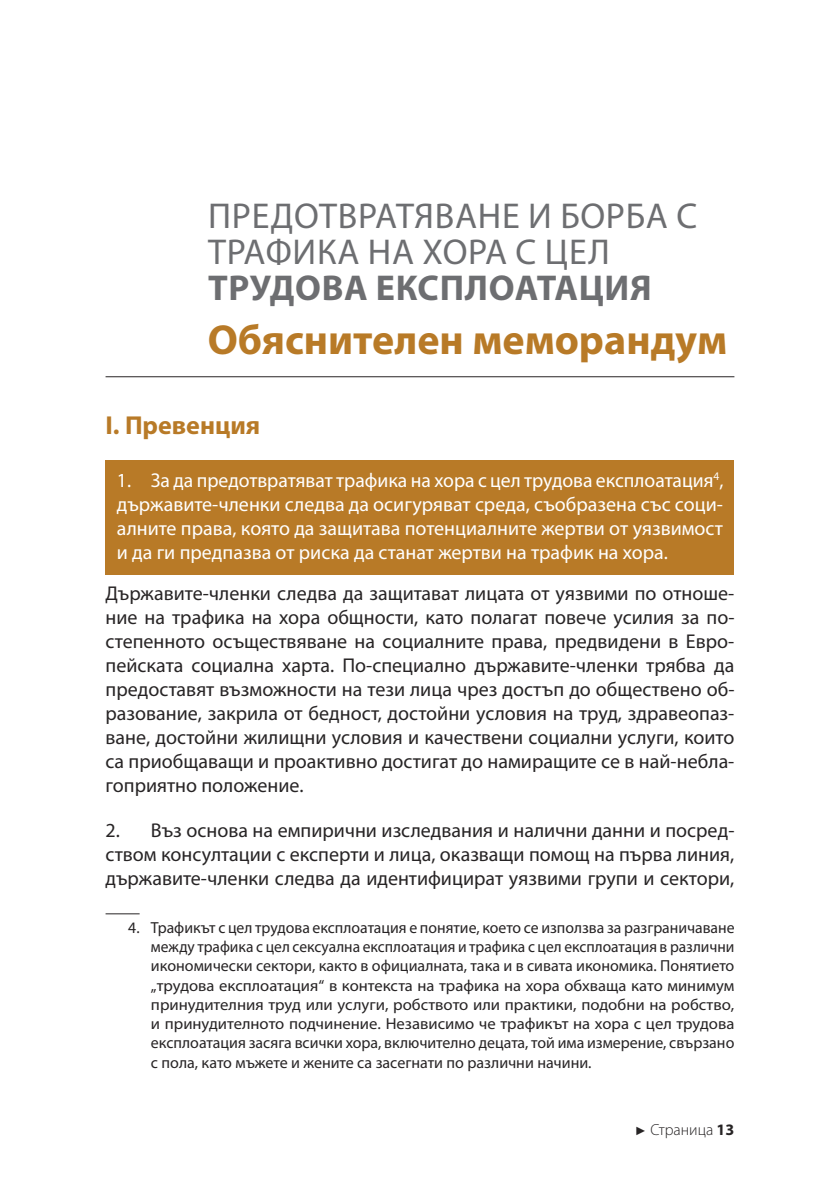
<style>
.page{position:relative;width:840px;height:1191px;background:#fff}
.page>*{position:absolute;margin:0;border:0;box-sizing:border-box;transform-origin:0 0}
.t1{font:700 42px "Myriad Pro";color:#b87a27}
.t2{font:36px/36px "Myriad Pro";letter-spacing:.02em;color:#6d6e71}
.t3{font:700 36px "Myriad Pro";letter-spacing:.02em;color:#6d6e71}
.t4{font:700 26px "Myriad Pro";color:#b87a27}
.t5{font:20px/24px "Myriad Pro";color:#272425;text-align:justify}
.t6{font:20px/24px "Myriad Pro";color:#fff;text-align:justify}
.t7{font:16px/19.2px "Myriad Pro";color:#272425;text-align:justify}
.t8{font:300 16px "Myriad Pro";color:#272425}
.s1{font-family:"Arial";font-weight:400;font-size:12px}
.s2{font-weight:700}
</style>
<div class="page">
<hr style="left:105px;top:376px;width:629px;height:1px;background:#272425">
<div style="left:105px;top:460px;width:629px;height:115px;background:#b87a27"></div>
<hr style="left:105px;top:913px;width:34px;height:1px;background:#272425">
<h2 class="t2" style="left:208px;top:201px;width:490px">ПРЕДОТВРАТЯВАНЕ И БОРБА С<br>ТРАФИКА НА ХОРА С ЦЕЛ</h2>
<h2 class="t3" style="left:208px;top:266px;width:445px">ТРУДОВА ЕКСПЛОАТАЦИЯ</h2>
<h1 class="t1" style="left:207px;top:314px;width:520px">Обяснителен меморандум</h1>
<h3 class="t4" style="left:105px;top:410px;width:156px">I. Превенция</h3>
<p class="t6" style="left:117px;top:469px;width:607px">1. За да предотвратяват трафика на хора с цел трудова експлоатация<sup>4</sup>, държавите-членки следва да осигуряват среда, съобразена със соци&shy;алните права, която да защитава потенциалните жертви от уязвимост и да ги предпазва от риска да станат жертви на трафик на хора.</p>
<p class="t5" style="left:105px;top:582px;width:630px">Държавите-членки следва да защитават лицата от уязвими по отноше&shy;ние на трафика на хора общности, като полагат повече усилия за по&shy;степенното осъществяване на социалните права, предвидени в Евро&shy;пейската социална харта. По-специално държавите-членки трябва да предоставят възможности на тези лица чрез достъп до обществено об&shy;разование, закрила от бедност, достойни условия на труд, здравеопаз&shy;ване, достойни жилищни условия и качествени социални услуги, които са приобщаващи и проактивно достигат до намиращите се в най-небла&shy;гоприятно положение.</p>
<p class="t5" style="left:105px;top:820px;width:630px">2. Въз основа на емпирични изследвания и налични данни и посред&shy;ством консултации с експерти и лица, оказващи помощ на първа линия, държавите-членки следва да идентифицират уязвими групи и сектори,</p>
<p class="t7" style="left:151px;top:919px;width:585px;text-indent:-23px">4. Трафикът с цел трудова експлоатация е понятие, което се използва за разграничаване между трафика с цел сексуална експлоатация и трафика с цел експлоатация в различни икономически сектори, както в официалната, така и в сивата икономика. Понятието „трудова експлоатация“ в контекста на трафика на хора обхваща като минимум принудителния труд или услуги, робството или практики, подобни на робство, и принудителното подчинение. Независимо че трафикът на хора с цел трудова експлоатация засяга всички хора, включително децата, той има измерение, свързано с пола, като мъжете и жените са засегнати по различни начини.</p>
<p class="t8" style="left:634px;top:1120px;width:101px"><span class="s1">►</span> Страница <span class="s2">13</span></p>
</div>
